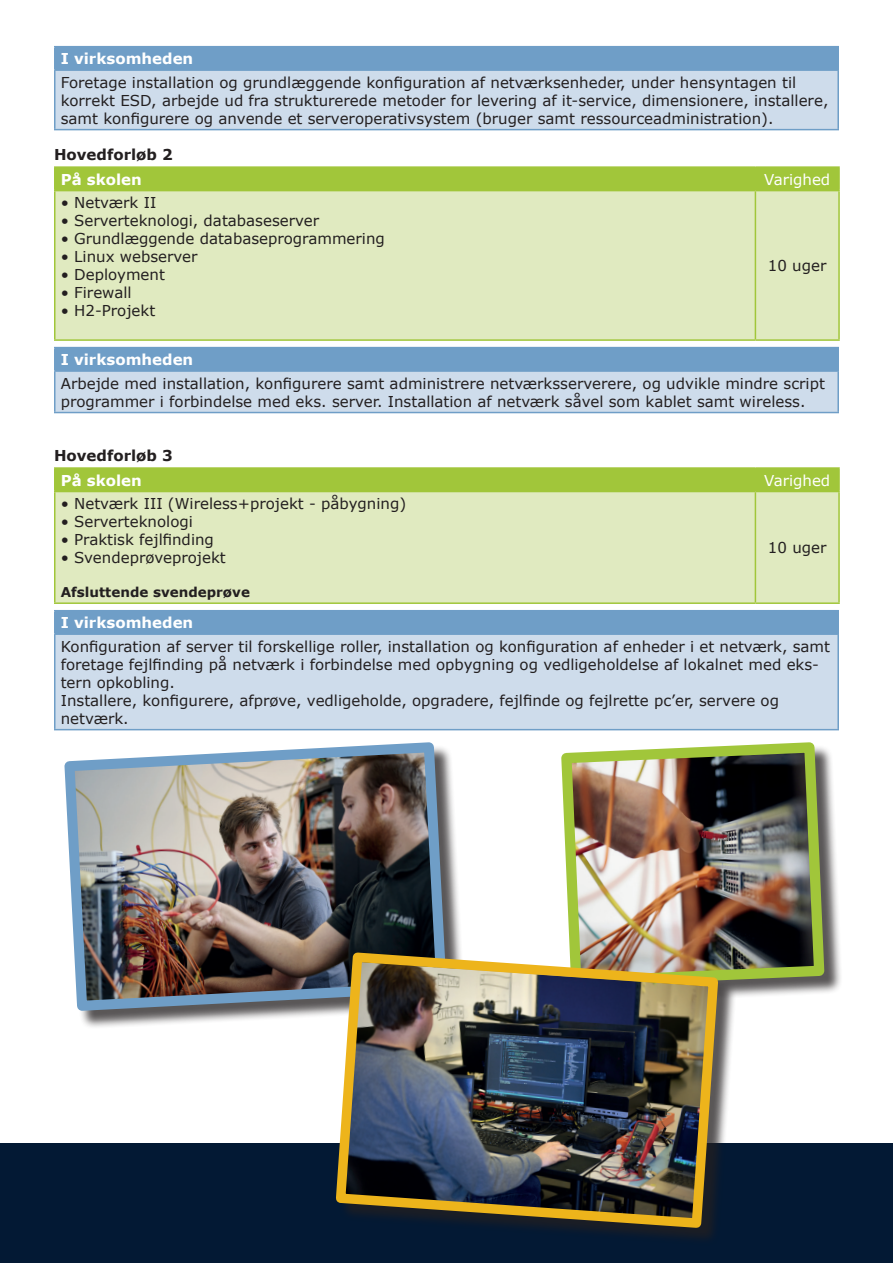
<style>
.page{position:relative;width:893px;height:1263px;background:#fff}
.page>*{position:absolute;margin:0;border:0;box-sizing:border-box;transform-origin:0 0}
.t1{font:15px/18px "Verdana";color:#231f20}
.t2{font:700 15px "Verdana";color:#fff}
.t3{font:700 15px "Verdana";color:#231f20}
.t4{font:15px "Verdana";color:#fff}
.t5{font:700 13.5px "Verdana";color:#231f20}
</style>
<div class="page">
<div style="left:0;top:1144px;width:893px;height:119px;background:#031934"></div>
<div style="left:55px;top:47px;width:783px;height:23px;background:#6f9ec7"></div>
<div style="left:55px;top:70px;width:783px;height:60px;background:#cedceb"></div>
<hr style="left:54px;top:46px;width:785px;height:1px;background:#6f9ec7">
<hr style="left:54px;top:47px;width:2px;height:22px;background:#6f9ec7">
<hr style="left:837px;top:47px;width:2px;height:22px;background:#6f9ec7">
<hr style="left:54px;top:69px;width:785px;height:2px;background:#6f9ec7">
<hr style="left:54px;top:71px;width:2px;height:58px;background:#6f9ec7">
<hr style="left:837px;top:71px;width:2px;height:58px;background:#6f9ec7">
<hr style="left:54px;top:129px;width:785px;height:1px;background:#6f9ec7">
<div style="left:56px;top:191px;width:782px;height:148px;background:#e0eac0"></div>
<hr style="left:54px;top:166px;width:701px;height:2px;background:#a1c63a">
<hr style="left:54px;top:168px;width:2px;height:22px;background:#a1c63a">
<hr style="left:54px;top:190px;width:701px;height:1px;background:#a1c63a">
<hr style="left:54px;top:191px;width:2px;height:148px;background:#a1c63a">
<hr style="left:54px;top:339px;width:701px;height:2px;background:#a1c63a">
<hr style="left:755px;top:191px;width:1px;height:148px;background:#a1c63a">
<hr style="left:838px;top:191px;width:2px;height:148px;background:#a1c63a">
<hr style="left:755px;top:339px;width:85px;height:2px;background:#a1c63a">
<hr style="left:755px;top:166px;width:85px;height:2px;background:#a1c63a">
<div style="left:56px;top:168px;width:782px;height:22px;background:#a1c63a"></div>
<hr style="left:838px;top:168px;width:2px;height:22px;background:#a1c63a">
<hr style="left:755px;top:190px;width:85px;height:1px;background:#a1c63a">
<div style="left:55px;top:348px;width:783px;height:23px;background:#6f9ec7"></div>
<div style="left:55px;top:371px;width:783px;height:41px;background:#cedceb"></div>
<hr style="left:54px;top:347px;width:785px;height:1px;background:#6f9ec7">
<hr style="left:54px;top:348px;width:2px;height:22px;background:#6f9ec7">
<hr style="left:837px;top:348px;width:2px;height:22px;background:#6f9ec7">
<hr style="left:54px;top:370px;width:785px;height:2px;background:#6f9ec7">
<hr style="left:54px;top:372px;width:2px;height:40px;background:#6f9ec7">
<hr style="left:837px;top:372px;width:2px;height:40px;background:#6f9ec7">
<hr style="left:54px;top:412px;width:785px;height:1px;background:#6f9ec7">
<div style="left:56px;top:492px;width:782px;height:110px;background:#e0eac0"></div>
<hr style="left:54px;top:467px;width:701px;height:2px;background:#a1c63a">
<hr style="left:54px;top:469px;width:2px;height:22px;background:#a1c63a">
<hr style="left:54px;top:491px;width:701px;height:1px;background:#a1c63a">
<hr style="left:54px;top:492px;width:2px;height:110px;background:#a1c63a">
<hr style="left:54px;top:602px;width:701px;height:2px;background:#a1c63a">
<hr style="left:755px;top:492px;width:1px;height:110px;background:#a1c63a">
<hr style="left:838px;top:492px;width:2px;height:110px;background:#a1c63a">
<hr style="left:755px;top:602px;width:85px;height:2px;background:#a1c63a">
<hr style="left:755px;top:467px;width:85px;height:2px;background:#a1c63a">
<div style="left:56px;top:469px;width:782px;height:22px;background:#a1c63a"></div>
<hr style="left:838px;top:469px;width:2px;height:22px;background:#a1c63a">
<hr style="left:755px;top:491px;width:85px;height:1px;background:#a1c63a">
<div style="left:55px;top:611px;width:783px;height:23px;background:#6f9ec7"></div>
<div style="left:55px;top:634px;width:783px;height:96px;background:#cedceb"></div>
<hr style="left:54px;top:610px;width:785px;height:1px;background:#6f9ec7">
<hr style="left:54px;top:611px;width:2px;height:22px;background:#6f9ec7">
<hr style="left:837px;top:611px;width:2px;height:22px;background:#6f9ec7">
<hr style="left:54px;top:633px;width:785px;height:2px;background:#6f9ec7">
<hr style="left:54px;top:635px;width:2px;height:94px;background:#6f9ec7">
<hr style="left:837px;top:635px;width:2px;height:94px;background:#6f9ec7">
<hr style="left:54px;top:729px;width:785px;height:1px;background:#6f9ec7">
<div style="left:564px;top:745px;width:278px;height:260px;background:#231f20;opacity:.75"></div>
<img style="left:561px;top:742px;width:269px;height:250px">
<div style="left:67px;top:745px;width:398px;height:284px;background:#231f20;opacity:.75"></div>
<img style="left:64px;top:742px;width:388px;height:274px">
<div style="left:338px;top:955px;width:398px;height:291px;background:#231f20;opacity:.75"></div>
<img style="left:331px;top:947px;width:392px;height:286px">
<p class="t2" style="left:61px;top:48px;width:134px">I virksomheden</p>
<p class="t1" style="left:61px;top:73px;width:769px">Foretage installation og grundlæggende konfiguration af netværksenheder, under hensyntagen til korrekt ESD, arbejde ud fra strukturerede metoder for levering af it-service, dimensionere, installere, samt konfigurere og anvende et serveroperativsystem (bruger samt ressourceadministration).</p>
<p class="t3" style="left:54px;top:144px;width:120px">Hovedforløb 2</p>
<p class="t2" style="left:61px;top:169px;width:83px">På skolen</p>
<p class="t4" style="left:764px;top:169px;width:68px">Varighed</p>
<p class="t1" style="left:61px;top:193px;width:97px">• Netværk II</p>
<p class="t1" style="left:61px;top:211px;width:260px">• Serverteknologi, databaseserver</p>
<p class="t1" style="left:61px;top:229px;width:326px">• Grundlæggende databaseprogrammering</p>
<p class="t1" style="left:61px;top:247px;width:138px">• Linux webserver</p>
<p class="t1" style="left:61px;top:265px;width:106px">• Deployment</p>
<p class="t1" style="left:61px;top:283px;width:72px">• Firewall</p>
<p class="t1" style="left:61px;top:301px;width:96px">• H2-Projekt</p>
<p class="t1" style="left:768px;top:256px;width:60px">10 uger</p>
<p class="t2" style="left:61px;top:349px;width:134px">I virksomheden</p>
<p class="t1" style="left:61px;top:374px;width:766px">Arbejde med installation, konfigurere samt administrere netværksserverere, og udvikle mindre script programmer i forbindelse med eks. server. Installation af netværk såvel som kablet samt wireless.</p>
<p class="t3" style="left:54px;top:445px;width:120px">Hovedforløb 3</p>
<p class="t2" style="left:61px;top:469px;width:83px">På skolen</p>
<p class="t4" style="left:764px;top:470px;width:68px">Varighed</p>
<p class="t1" style="left:61px;top:494px;width:347px">• Netværk III (Wireless+projekt - påbygning)</p>
<p class="t1" style="left:61px;top:512px;width:134px">• Serverteknologi</p>
<p class="t1" style="left:61px;top:530px;width:155px">• Praktisk fejlfinding</p>
<p class="t1" style="left:61px;top:548px;width:167px">• Svendeprøveprojekt</p>
<p class="t5" style="left:61px;top:583px;width:191px">Afsluttende svendeprøve</p>
<p class="t1" style="left:768px;top:538px;width:60px">10 uger</p>
<p class="t2" style="left:61px;top:612px;width:134px">I virksomheden</p>
<p class="t1" style="left:61px;top:637px;width:771px">Konfiguration af server til forskellige roller, installation og konfiguration af enheder i et netværk, samt foretage fejlfinding på netværk i forbindelse med opbygning og vedligeholdelse af lokalnet med eks&shy;tern opkobling.<br>Installere, konfigurere, afprøve, vedligeholde, opgradere, fejlfinde og fejlrette pc’er, servere og netværk.</p>
</div>
